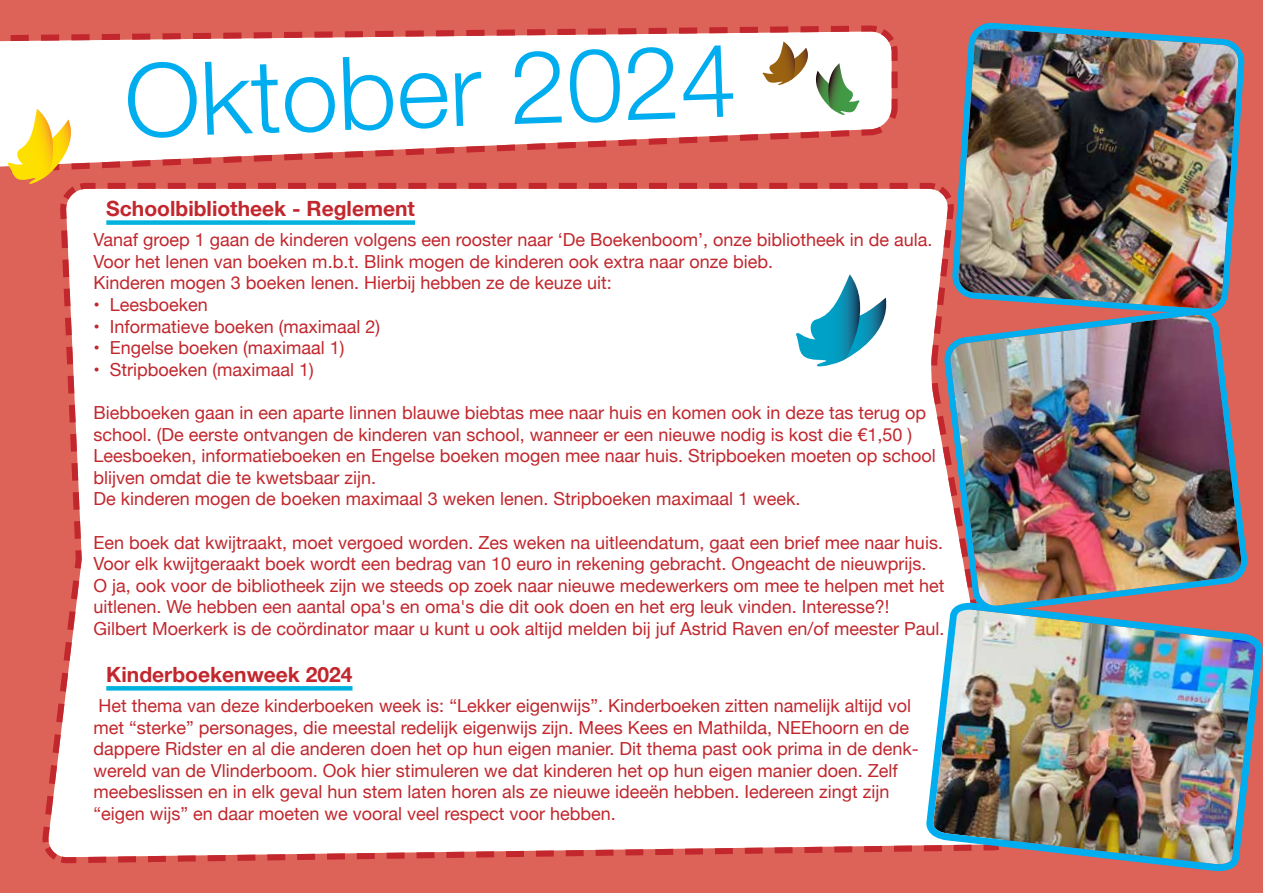
<style>
.page{position:relative;width:1263px;height:893px;background:#dd6359}
.page>*{position:absolute;margin:0;border:0;box-sizing:border-box;transform-origin:0 0}
.t1{font:300 102px "Helvetica Neue";color:#00aeef}
.t2{font:700 21px "Helvetica Neue";color:#c1272d}
.t3{font:18px/21.6px "Helvetica Neue";color:#c1272d}
</style>
<div class="page">
<div style="left:42px;top:183px;width:906px;height:681px;background:#fff"></div>
<img style="left:922px;top:529px;width:341px;height:343px">
<img style="left:946px;top:311px;width:299px;height:299px">
<img style="left:948px;top:22px;width:297px;height:297px">
<div style="left:106px;top:220px;width:309px;height:5px;background:#00b2dd"></div>
<div style="left:106px;top:686px;width:246px;height:5px;background:#00b2dd"></div>
<svg style="left:796px;top:274px;width:95px;height:95px;background:#95cddd"></svg>
<svg style="left:0;top:25px;width:908px;height:164px"></svg>
<h1 class="t1" style="left:122px;top:19px;width:614px;rotate:-2deg">Oktober 2024</h1>
<p class="t2" style="left:106px;top:192px;width:310px">Schoolbibliotheek - Reglement</p>
<p class="t3" style="left:94px;top:230px;width:840px">Vanaf groep 1 gaan de kinderen volgens een rooster naar ‘De Boekenboom’, onze bibliotheek in de aula.<br>Voor het lenen van boeken m.b.t. Blink mogen de kinderen ook extra naar onze bieb.<br>Kinderen mogen 3 boeken lenen. Hierbij hebben ze de keuze uit:</p>
<p class="t3" style="left:94px;top:295px;width:116px">• Leesboeken</p>
<p class="t3" style="left:94px;top:316px;width:288px">• Informatieve boeken (maximaal 2)</p>
<p class="t3" style="left:94px;top:338px;width:253px">• Engelse boeken (maximaal 1)</p>
<p class="t3" style="left:94px;top:360px;width:222px">• Stripboeken (maximaal 1)</p>
<p class="t3" style="left:94px;top:403px;width:844px">Biebboeken gaan in een aparte linnen blauwe biebtas mee naar huis en komen ook in deze tas terug op school. (De eerste ontvangen de kinderen van school, wanneer er een nieuwe nodig is kost die €1,50 )<br>Leesboeken, informatieboeken en Engelse boeken mogen mee naar huis. Stripboeken moeten op school blijven omdat die te kwetsbaar zijn.<br>De kinderen mogen de boeken maximaal 3 weken lenen. Stripboeken maximaal 1 week.</p>
<p class="t3" style="left:94px;top:532px;width:852px">Een boek dat kwijtraakt, moet vergoed worden. Zes weken na uitleendatum, gaat een brief mee naar huis.<br>Voor elk kwijtgeraakt boek wordt een bedrag van 10 euro in rekening gebracht. Ongeacht de nieuwprijs.<br>O ja, ook voor de bibliotheek zijn we steeds op zoek naar nieuwe medewerkers om mee te helpen met het uitlenen. We hebben een aantal opa's en oma's die dit ook doen en het erg leuk vinden. Interesse?!<br>Gilbert Moerkerk is de coördinator maar u kunt u ook altijd melden bij juf Astrid Raven en/of meester Paul.</p>
<p class="t2" style="left:106px;top:658px;width:248px">Kinderboekenweek 2024</p>
<p class="t3" style="left:94px;top:696px;width:827px">Het thema van deze kinderboeken week is: “Lekker eigenwijs”. Kinderboeken zitten namelijk altijd vol met “sterke” personages, die meestal redelijk eigenwijs zijn. Mees Kees en Mathilda, NEEhoorn en de dappere Ridster en al die anderen doen het op hun eigen manier. Dit thema past ook prima in de denk&shy;wereld van de Vlinderboom. Ook hier stimuleren we dat kinderen het op hun eigen manier doen. Zelf meebeslissen en in elk geval hun stem laten horen als ze nieuwe ideeën hebben. Iedereen zingt zijn “eigen wijs” en daar moeten we vooral veel respect voor hebben.</p>
</div>
